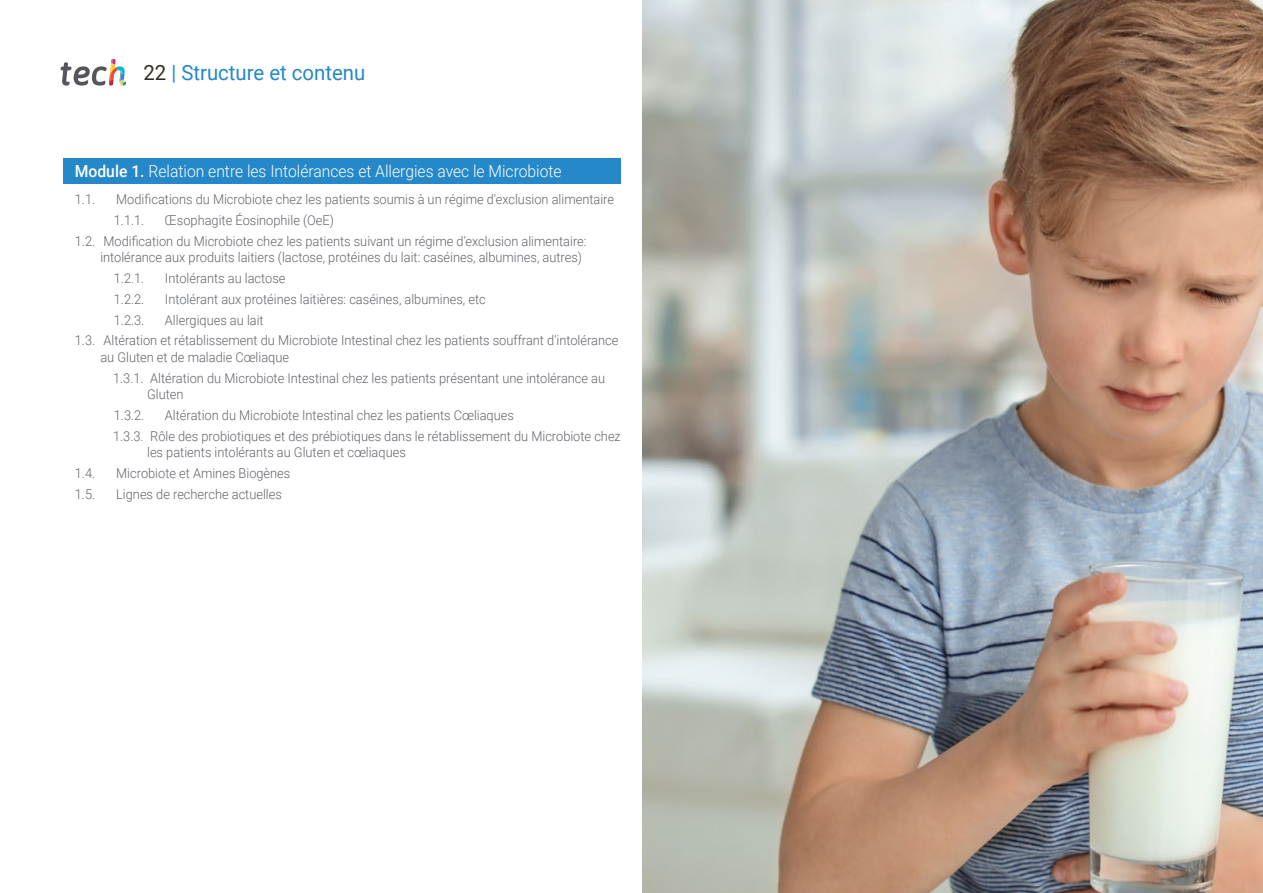
<style>
.page{position:relative;width:1263px;height:893px;background:#fff}
.page>*{position:absolute;margin:0;border:0;box-sizing:border-box;transform-origin:0 0}
.t1{font:21px "Roboto";color:#2488c9}
.t2{font:300 16.5px "Roboto";color:#fff;scale:.95 1}
.t3{font:300 13.5px/20.7px "Roboto";color:#61646a;scale:.95 1}
.s1{color:#312e20}
.s2{font-weight:500}
</style>
<div class="page">
<div style="left:64px;top:158px;width:557px;height:25px;background:#2488c9"></div>
<svg style="left:61px;top:59px;width:65px;height:27px"></svg>
<img style="left:642px;top:0;width:621px;height:893px">
<h1 class="t1" style="left:144px;top:57px;width:223px"><span class="s1">22</span> | Structure et contenu</h1>
<p class="t2" style="left:75px;top:160px;width:514px"><span class="s2">Module 1.</span> Relation entre les Intolérances et Allergies avec le Microbiote</p>
<p class="t3" style="left:75px;top:189px;width:23px">1.1.</p>
<p class="t3" style="left:114px;top:189px;width:528px">Modifications du Microbiote chez les patients soumis à un régime d'exclusion alimentaire<br>1.1.1.</p>
<p class="t3" style="left:75px;top:209px;width:540px;text-indent:90px">Œsophagite Éosinophile (OeE)<br>1.2. Modification du Microbiote chez les patients suivant un régime d'exclusion alimentaire:</p>
<p class="t3" style="left:114px;top:247px;width:494px;text-indent:-13px">intolérance aux produits laitiers (lactose, protéines du lait: caséines, albumines, autres)<br>1.2.1.</p>
<p class="t3" style="left:165px;top:267px;width:128px">Intolérants au lactose</p>
<p class="t3" style="left:114px;top:288px;width:34px">1.2.2.</p>
<p class="t3" style="left:165px;top:288px;width:339px">Intolérant aux protéines laitières: caséines, albumines, etc</p>
<p class="t3" style="left:114px;top:309px;width:34px">1.2.3.</p>
<p class="t3" style="left:75px;top:309px;width:574px;text-indent:90px">Allergiques au lait<br>1.3. Altération et rétablissement du Microbiote Intestinal chez les patients souffrant d'intolérance</p>
<p class="t3" style="left:113px;top:346px;width:519px;text-indent:-13px">au Gluten et de maladie Cœliaque<br>1.3.1. Altération du Microbiote Intestinal chez les patients présentant une intolérance au</p>
<p class="t3" style="left:147px;top:383px;width:40px">Gluten</p>
<p class="t3" style="left:114px;top:404px;width:34px">1.3.2.</p>
<p class="t3" style="left:113px;top:404px;width:536px;text-indent:52px">Altération du Microbiote Intestinal chez les patients Cœliaques<br>1.3.3. Rôle des probiotiques et des prébiotiques dans le rétablissement du Microbiote chez</p>
<p class="t3" style="left:147px;top:441px;width:274px">les patients intolérants au Gluten et cœliaques</p>
<p class="t3" style="left:75px;top:462px;width:23px">1.4.</p>
<p class="t3" style="left:116px;top:462px;width:185px">Microbiote et Amines Biogènes</p>
<p class="t3" style="left:75px;top:483px;width:23px">1.5.</p>
<p class="t3" style="left:116px;top:483px;width:176px">Lignes de recherche actuelles</p>
</div>
